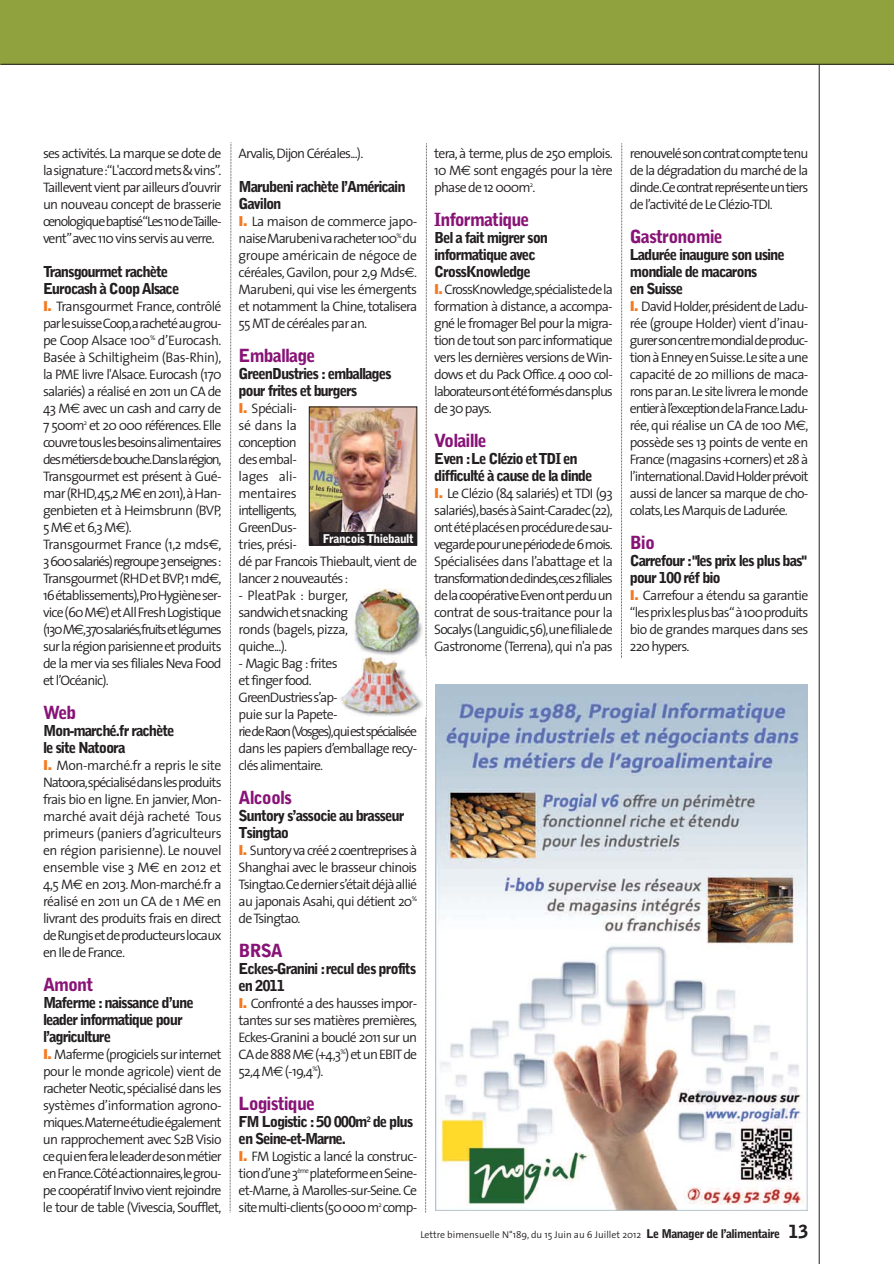
<style>
.page{position:relative;width:894px;height:1264px;background:#fff}
.page>*{position:absolute;margin:0;border:0;box-sizing:border-box;transform-origin:0 0}
.t1{font:900 18px "Bell Gothic";letter-spacing:-.05em;color:#881377}
.t2{font:900 15px/17px "Bell Gothic";letter-spacing:-.075em;color:#231f20}
.t3{font:300 13.8px/17px "The Sans";letter-spacing:-.06em;color:#231f20;text-align:justify}
.t4{font:900 12px "Bell Gothic";letter-spacing:-.04em;color:#fff}
.t5{font:300 9.9px "The Sans";color:#231f20}
.s1{font-family:"Arial";font-weight:900;color:#f47920}
.s2{font-family:"Euro Sans";font-weight:400}
.s3{font-family:"Bell Gothic";font-weight:900;font-size:12px}
.s4{font-family:"Bell Gothic";font-weight:900;font-size:18px}
</style>
<div class="page">
<svg style="left:425px;top:143px;width:2px;height:1070px;background:#d1d0d1"></svg>
<svg style="left:621px;top:143px;width:1px;height:515px"></svg>
<svg style="left:229px;top:142px;width:3px;height:1071px"></svg>
<hr style="left:819px;top:64px;width:1px;height:1200px;background:#231f20">
<div style="left:1px;top:0;width:893px;height:64px;background:#90a23d"></div>
<hr style="left:0;top:64px;width:894px;height:1px;background:#231f20">
<hr style="left:0;top:0;width:1px;height:64px;background:#90a23d">
<img style="left:435px;top:685px;width:372px;height:525px">
<img style="left:340px;top:658px;width:86px;height:59px">
<img style="left:351px;top:589px;width:71px;height:67px">
<img style="left:311px;top:409px;width:104px;height:134px">
<div style="left:309px;top:407px;width:108px;height:138px;border:1px solid #231f20"></div>
<div style="left:319px;top:532px;width:98px;height:13px;background:#231f20"></div>
<p class="t3" style="left:43px;top:146px;width:180px">ses activités. La marque se dote de la signature :“L'accord mets &amp; vins”.<br>Taillevent vient par ailleurs d’ouvrir un nouveau concept de brasserie œnologique baptisé “Les 110 de Taille&shy;vent” avec 110 vins servis au verre.</p>
<p class="t2" style="left:43px;top:265px;width:138px">Transgourmet rachète<br>Eurocash à Coop Alsace</p>
<p class="t3" style="left:43px;top:299px;width:180px;text-align:left"><span class="s1">I.</span> Transgourmet France, contrôlé par le suisse Coop,a racheté au grou&shy;pe Coop Alsace 100<sup>%</sup> d’Eurocash.<br>Basée à Schiltigheim (Bas-Rhin), la PME livre l'Alsace. Eurocash (170 salariés) a réalisé en 2011 un CA de<br>43 M<span class="s2">€</span> avec un cash and carry de<br>7 500m<sup>2</sup> et 20 000 références. Elle couvre tous les besoins alimentaires des métiers de bouche.Dans la région,<br>Transgourmet est présent à Gué&shy;mar (RHD,45,2 M<span class="s2">€</span>en 2011),à Han&shy;genbieten et à Heimsbrunn (BVP,<br>5 M<span class="s2">€</span> et 6,3 M<span class="s2">€</span>).<br>Transgourmet France (1,2 mds<span class="s2">€</span>,<br>3 600 salariés) regroupe 3 enseignes :<br>Transgourmet (RHD et BVP,1 md<span class="s2">€</span>,<br>16 établissements),Pro Hygiène ser&shy;vice (60 M<span class="s2">€</span>) et All Fresh Logistique (130 M<span class="s2">€</span>,370 salariés,fruits et légumes sur la région parisienne et produits de la mer via ses filiales Neva Food et l’Océanic).</p>
<h1 class="t1" style="left:43px;top:706px;width:35px">Web</h1>
<p class="t2" style="left:43px;top:724px;width:133px">Mon-marché.fr rachète le site Natoora</p>
<p class="t3" style="left:43px;top:758px;width:180px"><span class="s1">I.</span> Mon-marché.fr a repris le site Natoora,spécialisé dans les produits frais bio en ligne. En janvier, Mon&shy;marché avait déjà racheté Tous primeurs (paniers d’agriculteurs en région parisienne). Le nouvel ensemble vise 3 M<span class="s2">€</span> en 2012 et 4,5 M<span class="s2">€</span> en 2013. Mon-marché.fr a réalisé en 2011 un CA de 1 M<span class="s2">€</span> en livrant des produits frais en direct de Rungis et de producteurs locaux en Ile de France.</p>
<h1 class="t1" style="left:43px;top:978px;width:52px">Amont</h1>
<p class="t2" style="left:43px;top:996px;width:152px">Maferme : naissance d’une leader informatique pour l’agriculture</p>
<p class="t3" style="left:43px;top:1048px;width:180px"><span class="s1">I.</span> Maferme (progiciels sur internet pour le monde agricole) vient de racheter Neotic, spécialisé dans les systèmes d’information agrono&shy;miques.Materne étudie également un rapprochement avec S2B Visio ce qui en fera le leader de son métier en France.Côté actionnaires,le grou&shy;pe coopératif Invivo vient rejoindre le tour de table (Vivescia, Soufflet,</p>
<p class="t3" style="left:239px;top:146px;width:126px">Arvalis,Dijon Céréales...).</p>
<p class="t2" style="left:239px;top:180px;width:169px">Marubeni rachète l’Américain<br>Gavilon</p>
<p class="t3" style="left:239px;top:214px;width:180px"><span class="s1">I.</span> La maison de commerce japo&shy;naise Marubeni va racheter 100<sup>%</sup>du groupe américain de négoce de céréales, Gavilon, pour 2,9 Mds<span class="s2">€</span>.<br>Marubeni, qui vise les émergents et notamment la Chine, totalisera 55 MT de céréales par an.</p>
<h1 class="t1" style="left:239px;top:349px;width:78px">Emballage</h1>
<p class="t2" style="left:239px;top:367px;width:155px">GreenDustries : emballages pour frites et burgers</p>
<p class="t3" style="left:239px;top:401px;width:180px;text-align:left"><span class="s1">I.</span> Spéciali-<br>sé dans la<br>conception<br>des embal-<br>lages ali-<br>mentaires<br>intelligents,<br>GreenDus-<br>tries, prési-<br>dé par Francois Thiebault, vient de lancer 2 nouveautés :</p>
<p class="t3" style="left:239px;top:588px;width:111px">- PleatPak : burger, sandwich et snacking ronds (bagels, pizza, quiche...).</p>
<p class="t3" style="left:239px;top:656px;width:180px;text-align:left">- Magic Bag : frites<br>et finger food.<br>GreenDustries s’ap-<br>puie sur la Papete-<br>rie de Raon (Vosges),quiest spécialisée dans les papiers d’emballage recy&shy;clés alimentaire.</p>
<h1 class="t1" style="left:239px;top:791px;width:55px">Alcools</h1>
<p class="t2" style="left:239px;top:809px;width:167px">Suntory s’associe au brasseur<br>Tsingtao</p>
<p class="t3" style="left:239px;top:843px;width:180px"><span class="s1">I.</span> Suntory va créé 2 coentreprises à Shanghai avec le brasseur chinois Tsingtao.Ce dernier s’était déjà allié au japonais Asahi, qui détient 20<sup>% </sup>de Tsingtao.</p>
<h1 class="t1" style="left:239px;top:944px;width:46px">BRSA</h1>
<p class="t2" style="left:239px;top:962px;width:179px">Eckes-Granini :recul des profits en 2011</p>
<p class="t3" style="left:239px;top:997px;width:180px"><span class="s1">I.</span> Confronté a des hausses impor&shy;tantes sur ses matières premières, Eckes-Granini a bouclé 2011 sur un CA de 888 M<span class="s2">€</span>(+4,3<sup>%</sup>) et un EBIT de 52,4 M<span class="s2">€</span> (-19,4<sup>%</sup>).</p>
<h1 class="t1" style="left:239px;top:1097px;width:78px">Logistique</h1>
<p class="t2" style="left:239px;top:1115px;width:176px">FM Logistic : 50 000m<sup>2</sup> de plus en Seine-et-Marne.</p>
<p class="t3" style="left:239px;top:1150px;width:180px"><span class="s1">I.</span> FM Logistic a lancé la construc&shy;tion d’une 3<sup>ème</sup> plateforme en Seine&shy;et-Marne, à Marolles-sur-Seine. Ce site multi-clients (50 000 m<sup>2</sup> comp-</p>
<p class="t4" style="left:323px;top:535px;width:92px">Francois Thiebault</p>
<p class="t3" style="left:434px;top:146px;width:180px">tera, à terme, plus de 250 emplois.<br>10 M<span class="s2">€</span> sont engagés pour la 1ère phase de 12 000m<sup>2</sup>.</p>
<h1 class="t1" style="left:434px;top:213px;width:97px">Informatique</h1>
<p class="t2" style="left:434px;top:231px;width:115px">Bel a fait migrer son informatique avec<br>CrossKnowledge</p>
<p class="t3" style="left:434px;top:282px;width:180px"><span class="s1">I.</span> CrossKnowledge,spécialiste de la formation à distance, a accompa&shy;gné le fromager Bel pour la migra&shy;tion de tout son parc informatique vers les dernières versions de Win&shy;dows et du Pack Office. 4 000 col&shy;laborateurs ont été formés dans plus de 30 pays.</p>
<h1 class="t1" style="left:434px;top:434px;width:54px">Volaille</h1>
<p class="t2" style="left:434px;top:452px;width:160px">Even :Le Clézio et TDI en difficulté à cause de la dinde</p>
<p class="t3" style="left:434px;top:486px;width:180px"><span class="s1">I.</span> Le Clézio (84 salariés) et TDI (93 salariés),basés à Saint-Caradec (22), ont été placés en procédure de sau&shy;vegarde pour une période de 6 mois.<br>Spécialisées dans l’abattage et la transformation de dindes,ces 2 filiales de la coopérative Even ont perdu un contrat de sous-traitance pour la Socalys (Languidic,56),une filiale de Gastronome (Terrena), qui n'a pas</p>
<p class="t3" style="left:630px;top:146px;width:180px">renouvelé son contrat compte tenu de la dégradation du marché de la dinde.Ce contrat représente un tiers de l’activité de Le Clézio-TDI.</p>
<h1 class="t1" style="left:630px;top:230px;width:95px">Gastronomie</h1>
<p class="t2" style="left:630px;top:248px;width:157px">Ladurée inaugure son usine mondiale de macarons<br>en Suisse</p>
<p class="t3" style="left:630px;top:299px;width:180px"><span class="s1">I.</span> David Holder,président de Ladu&shy;rée (groupe Holder) vient d’inau&shy;gurer son centre mondial de produc&shy;tion à Enney en Suisse.Le site a une capacité de 20 millions de maca&shy;rons par an.Le site livrera le monde entier à l’exception de la France.Ladu&shy;rée, qui réalise un CA de 100 M<span class="s2">€</span>, possède ses 13 points de vente en France (magasins +corners) et 28 à l’international.David Holder prévoit aussi de lancer sa marque de cho&shy;colats,Les Marquis de Ladurée.</p>
<h1 class="t1" style="left:630px;top:536px;width:27px">Bio</h1>
<p class="t2" style="left:630px;top:554px;width:178px">Carrefour :"les prix les plus bas" pour 100 réf bio</p>
<p class="t3" style="left:630px;top:588px;width:180px"><span class="s1">I.</span> Carrefour a étendu sa garantie “les prix les plus bas“ à 100 produits bio de grandes marques dans ses 220 hypers.</p>
<p class="t5" style="left:420px;top:1231px;width:390px">Lettre bimensuelle N°189, du 15 Juin au 6 Juillet 2012 <span class="s3">Le Manager de l’alimentaire</span> <span class="s4">13</span></p>
</div>
